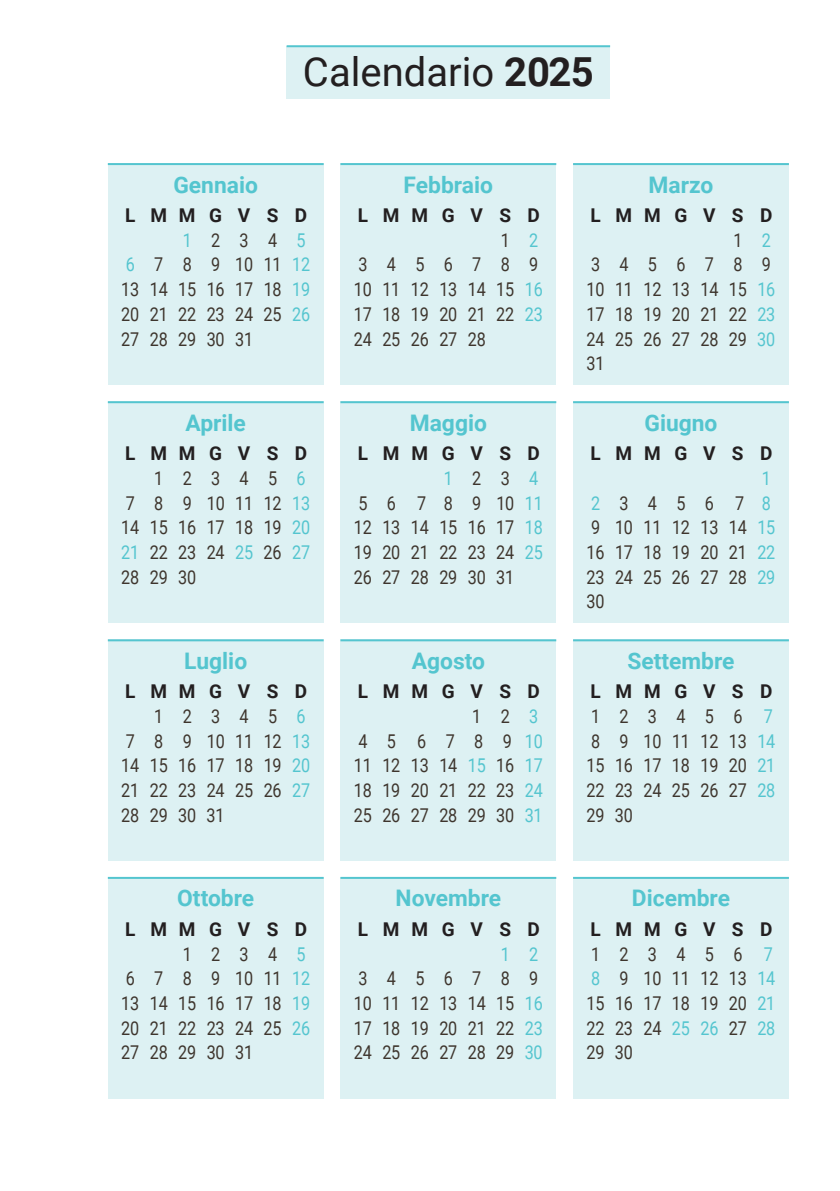
<style>
.page{position:relative;width:840px;height:1191px;background:#fff}
.page>*{position:absolute;margin:0;border:0;box-sizing:border-box;transform-origin:0 0}
.t1{font:40px "Roboto";color:#231f20}
.t2{font:700 22.8px "Roboto";color:#54c5cf}
.t3{font:19px/24.8px "Roboto";letter-spacing:-.01em;color:#3e352d;scale:.85 1}
.t4{font:700 19px "Roboto";letter-spacing:.825em;color:#231f20}
.t5{font:19px "Roboto";color:#54c5cf;scale:.85 1}
.s1{font-weight:700}
.s2{color:#54c5cf}
.s3{color:#3e352d}
.s4{font-weight:700;color:#231f20}
</style>
<div class="page">
<div style="left:286px;top:46px;width:323px;height:53px;background:#ddf1f3"></div>
<hr style="left:286px;top:45px;width:323px;height:2px;background:#54c5cf">
<div style="left:108px;top:163px;width:215px;height:221px;background:#ddf1f3"></div>
<div style="left:340px;top:163px;width:216px;height:221px;background:#ddf1f3"></div>
<div style="left:572px;top:163px;width:216px;height:221px;background:#ddf1f3"></div>
<div style="left:108px;top:401px;width:215px;height:221px;background:#ddf1f3"></div>
<div style="left:340px;top:401px;width:216px;height:221px;background:#ddf1f3"></div>
<div style="left:572px;top:401px;width:216px;height:221px;background:#ddf1f3"></div>
<div style="left:108px;top:639px;width:215px;height:221px;background:#ddf1f3"></div>
<div style="left:340px;top:639px;width:216px;height:221px;background:#ddf1f3"></div>
<div style="left:572px;top:639px;width:216px;height:221px;background:#ddf1f3"></div>
<div style="left:108px;top:877px;width:215px;height:221px;background:#ddf1f3"></div>
<div style="left:340px;top:877px;width:216px;height:221px;background:#ddf1f3"></div>
<div style="left:572px;top:877px;width:216px;height:221px;background:#ddf1f3"></div>
<hr style="left:108px;top:163px;width:215px;height:2px;background:#54c5cf">
<hr style="left:340px;top:163px;width:216px;height:2px;background:#54c5cf">
<hr style="left:572px;top:163px;width:216px;height:2px;background:#54c5cf">
<hr style="left:108px;top:401px;width:215px;height:2px;background:#54c5cf">
<hr style="left:340px;top:401px;width:216px;height:2px;background:#54c5cf">
<hr style="left:572px;top:401px;width:216px;height:2px;background:#54c5cf">
<hr style="left:108px;top:639px;width:215px;height:2px;background:#54c5cf">
<hr style="left:340px;top:639px;width:216px;height:2px;background:#54c5cf">
<hr style="left:572px;top:639px;width:216px;height:2px;background:#54c5cf">
<hr style="left:108px;top:877px;width:215px;height:2px;background:#54c5cf">
<hr style="left:340px;top:877px;width:216px;height:2px;background:#54c5cf">
<hr style="left:572px;top:877px;width:216px;height:2px;background:#54c5cf">
<h1 class="t1" style="left:303px;top:44px;width:292px">Calendario <span class="s1">2025</span></h1>
<p class="t2" style="left:173px;top:169px;width:86px">Gennaio</p>
<p class="t4" style="left:125px;top:202px;width:183px">LMM G VSD</p>
<p class="t3" style="left:183px;top:227px;width:146px"><span class="s2">1</span>234<span class="s2">5</span></p>
<p class="t3" style="left:126px;top:252px;width:218px"><span class="s2">6</span> 7 8 9 10 11<span class="s2">12</span></p>
<p class="t3" style="left:121px;top:276px;width:223px">13 14 15 16 17 18 <span class="s2">19</span></p>
<p class="t3" style="left:121px;top:301px;width:223px">20 21 22 23 24 25 <span class="s2">26</span></p>
<p class="t3" style="left:121px;top:326px;width:156px">27 28 29 30 31</p>
<p class="t2" style="left:185px;top:407px;width:62px">Aprile</p>
<p class="t4" style="left:125px;top:440px;width:183px">LMM G VSD</p>
<p class="t3" style="left:154px;top:465px;width:179px">12345<span class="s2">6</span></p>
<p class="t3" style="left:126px;top:490px;width:218px">7 8 9 10 1112<span class="s2">13</span></p>
<p class="t3" style="left:121px;top:514px;width:223px">14 15 16 17 18 19 <span class="s2">20</span></p>
<p class="t3" style="left:121px;top:539px;width:223px"><span class="s2">21</span> 22 23 24 <span class="s2">25</span> 26 <span class="s2">27</span></p>
<p class="t3" style="left:121px;top:564px;width:89px">28 29 30</p>
<p class="t2" style="left:184px;top:645px;width:64px">Luglio</p>
<p class="t4" style="left:125px;top:678px;width:183px">LMM G VSD</p>
<p class="t3" style="left:154px;top:703px;width:179px">12345<span class="s2">6</span></p>
<p class="t3" style="left:126px;top:728px;width:218px">7 8 9 10 1112<span class="s2">13</span></p>
<p class="t3" style="left:121px;top:752px;width:223px">14 15 16 17 18 19 <span class="s2">20</span></p>
<p class="t3" style="left:121px;top:777px;width:223px">21 22 23 24 25 26 <span class="s2">27</span></p>
<p class="t3" style="left:121px;top:802px;width:123px">28 29 30 31</p>
<p class="t2" style="left:177px;top:882px;width:78px">Ottobre</p>
<p class="t4" style="left:125px;top:915px;width:183px">LMM G VSD</p>
<p class="t3" style="left:183px;top:940px;width:146px">1234<span class="s2">5</span></p>
<p class="t3" style="left:126px;top:965px;width:218px">6 7 8 9 10 11<span class="s2">12</span></p>
<p class="t3" style="left:121px;top:990px;width:223px">13 14 15 16 17 18 <span class="s2">19</span></p>
<p class="t3" style="left:121px;top:1014px;width:223px">20 21 22 23 24 25 <span class="s2">26</span></p>
<p class="t3" style="left:121px;top:1039px;width:156px">27 28 29 30 31</p>
<p class="t2" style="left:403px;top:169px;width:91px">Febbraio</p>
<p class="t4" style="left:357px;top:202px;width:183px">LMM G VSD</p>
<p class="t3" style="left:500px;top:227px;width:46px">1 <span class="s2">2</span></p>
<p class="t3" style="left:358px;top:252px;width:213px">34567 89</p>
<p class="t3" style="left:354px;top:276px;width:223px">10 11 12 13 14 15 <span class="s2">16</span></p>
<p class="t3" style="left:354px;top:301px;width:223px">17 18 19 20 21 22 <span class="s2">23</span></p>
<p class="t3" style="left:354px;top:326px;width:156px">24 25 26 27 28</p>
<p class="t2" style="left:409px;top:407px;width:79px">Maggio</p>
<p class="t4" style="left:357px;top:440px;width:183px">LMM G VSD</p>
<p class="t5" style="left:443px;top:465px;width:113px">1<span class="s3">23</span>4</p>
<p class="t3" style="left:358px;top:490px;width:218px">5 6 7 8 910 <span class="s2">11</span></p>
<p class="t3" style="left:354px;top:514px;width:223px">12 13 14 15 16 17 <span class="s2">18</span></p>
<p class="t3" style="left:354px;top:539px;width:223px">19 20 21 22 23 24 <span class="s2">25</span></p>
<p class="t3" style="left:354px;top:564px;width:190px">26 27 28 29 30 31</p>
<p class="t2" style="left:411px;top:645px;width:75px">Agosto</p>
<p class="t3" style="left:354px;top:678px;width:223px;text-align:right"><span class="s4">LMM G VSD<br></span>12<span class="s2">3<br></span>45 67 89<span class="s2">10<br></span>11 12 13 14 <span class="s2">15</span> 16 <span class="s2">17<br></span>18 19 20 21 22 23 <span class="s2">24<br></span>25 26 27 28 29 30 <span class="s2">31</span></p>
<p class="t2" style="left:395px;top:882px;width:107px">Novembre</p>
<p class="t4" style="left:357px;top:915px;width:183px">LMM G VSD</p>
<p class="t5" style="left:500px;top:940px;width:46px">1 2</p>
<p class="t3" style="left:354px;top:965px;width:223px">34567 89<br>10 11 12 13 14 15 <span class="s2">16<br></span>17 18 19 20 21 22 <span class="s2">23<br></span>24 25 26 27 28 29 <span class="s2">30</span></p>
<p class="t2" style="left:648px;top:169px;width:66px">Marzo</p>
<p class="t4" style="left:590px;top:202px;width:183px">LMM G VSD</p>
<p class="t3" style="left:733px;top:227px;width:46px">1 <span class="s2">2</span></p>
<p class="t3" style="left:590px;top:252px;width:213px">34567 89</p>
<p class="t3" style="left:586px;top:276px;width:223px">10 11 12 13 14 15 <span class="s2">16</span></p>
<p class="t3" style="left:586px;top:301px;width:223px">17 18 19 20 21 22 <span class="s2">23</span></p>
<p class="t3" style="left:586px;top:326px;width:223px">24 25 26 27 28 29 <span class="s2">30</span></p>
<p class="t3" style="left:586px;top:350px;width:23px">31</p>
<p class="t2" style="left:644px;top:407px;width:75px">Giugno</p>
<p class="t4" style="left:590px;top:440px;width:183px">LMM G VSD</p>
<p class="t3" style="left:586px;top:465px;width:223px;text-indent:175px"><span class="s2">1<br>2</span>3456 7 <span class="s2">8<br></span>9 10 11 12 13 14 <span class="s2">15<br></span>16 17 18 19 20 21 <span class="s2">22<br></span>23 24 25 26 27 28 <span class="s2">29<br></span>30</p>
<p class="t2" style="left:627px;top:645px;width:109px">Settembre</p>
<p class="t3" style="left:586px;top:678px;width:223px"><span class="s4">LMM G VSD<br></span>123456 <span class="s2">7<br></span>8 9 10 11 12 13 <span class="s2">14<br></span>15 16 17 18 19 20 <span class="s2">21<br></span>22 23 24 25 26 27 <span class="s2">28<br></span>29 30</p>
<p class="t2" style="left:631px;top:882px;width:100px">Dicembre</p>
<p class="t3" style="left:586px;top:916px;width:223px"><span class="s4">LMM G VSD<br></span>123456 <span class="s2">7<br>8</span> 9 10 11 12 13 <span class="s2">14<br></span>15 16 17 18 19 20 <span class="s2">21<br></span>22 23 24 <span class="s2">25 26</span> 27 <span class="s2">28<br></span>29 30</p>
</div>
